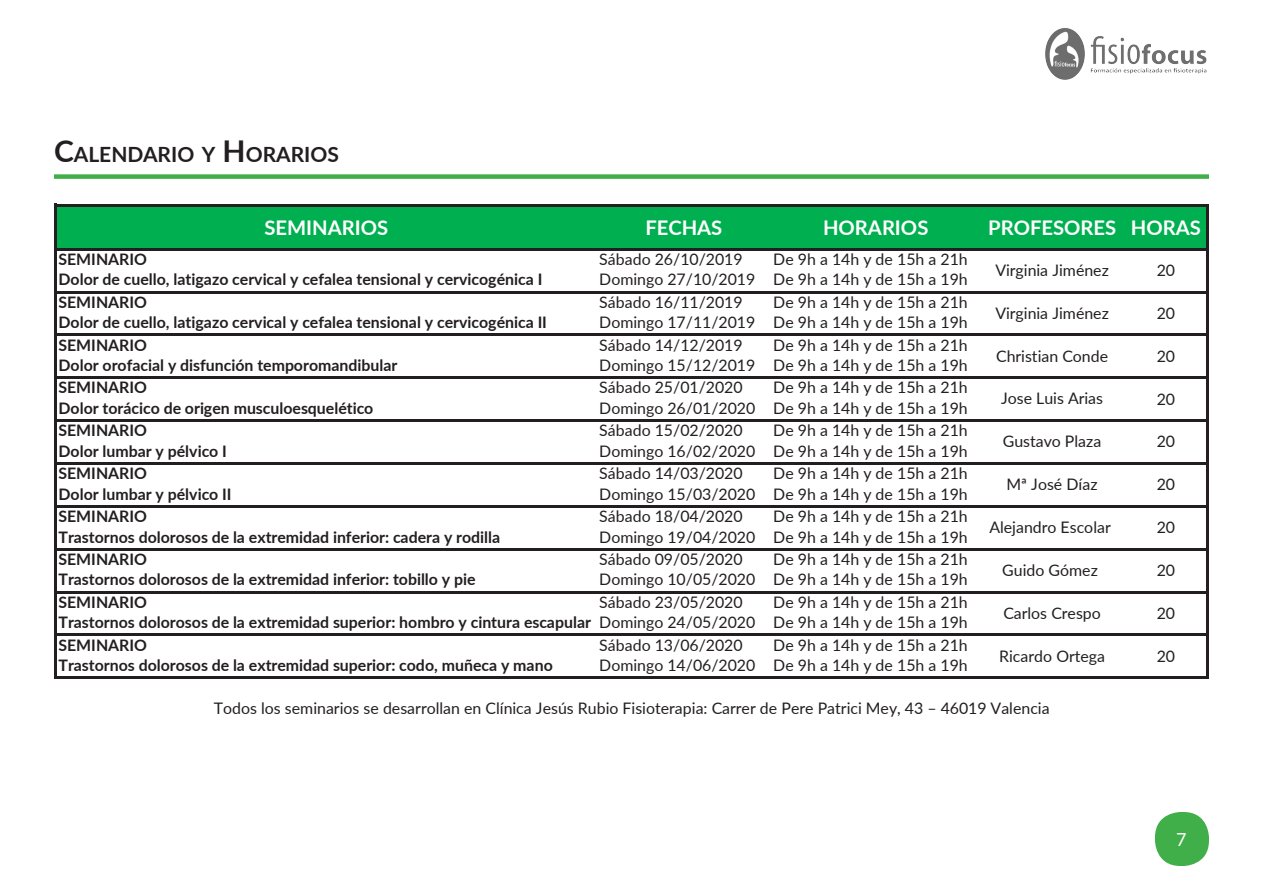
<style>
.page{position:relative;width:1263px;height:893px;background:#fff}
.page>*{position:absolute;margin:0;border:0;box-sizing:border-box;transform-origin:0 0}
.t1{font:700 21px "Lato";color:#231f20}
.t2{font:700 20.25px "Lato";color:#fff}
.t3{font:18px "Lato";color:#fff}
.t4{font:15.9px "Lato";letter-spacing:-.005em;color:#231f20}
.t5{font:700 15.9px/20.5px "Lato";color:#231f20;text-align:right}
.s1{font-size:30px}
.s2{font-weight:400}
</style>
<div class="page">
<div style="left:1155px;top:812px;width:54px;height:54px;background:#40ae49;border-radius:26px"></div>
<div style="left:54px;top:174px;width:1155px;height:5px;background:#40ae49"></div>
<img style="left:1045px;top:28px;width:162px;height:52px">
<div style="left:56px;top:206px;width:1152px;height:43px;background:#00b050"></div>
<hr style="left:54px;top:204px;width:3px;height:475px;background:#231f20">
<hr style="left:1206px;top:207px;width:3px;height:472px;background:#231f20">
<hr style="left:57px;top:204px;width:1152px;height:3px;background:#231f20">
<hr style="left:57px;top:248px;width:1152px;height:2px;background:#231f20">
<hr style="left:57px;top:291px;width:1152px;height:2px;background:#231f20">
<hr style="left:57px;top:333px;width:1152px;height:3px;background:#231f20">
<hr style="left:57px;top:376px;width:1152px;height:3px;background:#231f20">
<hr style="left:57px;top:419px;width:1152px;height:3px;background:#231f20">
<hr style="left:57px;top:462px;width:1152px;height:3px;background:#231f20">
<hr style="left:57px;top:505px;width:1152px;height:3px;background:#231f20">
<hr style="left:57px;top:548px;width:1152px;height:2px;background:#231f20">
<hr style="left:57px;top:591px;width:1152px;height:2px;background:#231f20">
<hr style="left:57px;top:633px;width:1152px;height:3px;background:#231f20">
<hr style="left:57px;top:676px;width:1152px;height:3px;background:#231f20">
<p class="t1" style="left:54px;top:139px;width:286px"><span class="s1">C</span>ALENDARIO Y <span class="s1">H</span>ORARIOS</p>
<p class="t2" style="left:264px;top:213px;width:125px">SEMINARIOS</p>
<p class="t2" style="left:645px;top:213px;width:78px">FECHAS</p>
<p class="t2" style="left:823px;top:213px;width:107px">HORARIOS</p>
<p class="t2" style="left:988px;top:213px;width:214px">PROFESORES HORAS</p>
<p class="t5" style="left:58px;top:248px;width:90px">SEMINARIO</p>
<p class="t4" style="left:599px;top:248px;width:145px">Sábado 26/10/2019</p>
<p class="t4" style="left:773px;top:248px;width:196px">De 9h a 14h y de 15h a 21h</p>
<p class="t5" style="left:58px;top:269px;width:485px">Dolor de cuello, latigazo cervical y cefalea tensional y cervicogénica I</p>
<p class="t4" style="left:599px;top:268px;width:370px">Domingo 27/10/2019 De 9h a 14h y de 15h a 19h</p>
<p class="t5" style="left:58px;top:291px;width:90px">SEMINARIO</p>
<p class="t4" style="left:599px;top:291px;width:145px">Sábado 16/11/2019</p>
<p class="t4" style="left:773px;top:291px;width:196px">De 9h a 14h y de 15h a 21h</p>
<p class="t5" style="left:58px;top:312px;width:490px">Dolor de cuello, latigazo cervical y cefalea tensional y cervicogénica II</p>
<p class="t4" style="left:599px;top:311px;width:370px">Domingo 17/11/2019 De 9h a 14h y de 15h a 19h</p>
<p class="t5" style="left:58px;top:334px;width:90px">SEMINARIO</p>
<p class="t4" style="left:599px;top:333px;width:145px">Sábado 14/12/2019</p>
<p class="t4" style="left:773px;top:333px;width:196px">De 9h a 14h y de 15h a 21h</p>
<p class="t5" style="left:58px;top:354px;width:340px">Dolor orofacial y disfunción temporomandibular</p>
<p class="t4" style="left:599px;top:354px;width:370px">Domingo 15/12/2019 De 9h a 14h y de 15h a 19h</p>
<p class="t5" style="left:58px;top:377px;width:90px">SEMINARIO</p>
<p class="t4" style="left:599px;top:376px;width:145px">Sábado 25/01/2020</p>
<p class="t4" style="left:773px;top:376px;width:196px">De 9h a 14h y de 15h a 21h</p>
<p class="t5" style="left:58px;top:397px;width:316px">Dolor torácico de origen musculoesquelético</p>
<p class="t4" style="left:599px;top:397px;width:370px">Domingo 26/01/2020 De 9h a 14h y de 15h a 19h</p>
<p class="t5" style="left:58px;top:420px;width:90px">SEMINARIO</p>
<p class="t4" style="left:599px;top:419px;width:145px">Sábado 15/02/2020</p>
<p class="t4" style="left:773px;top:419px;width:196px">De 9h a 14h y de 15h a 21h</p>
<p class="t5" style="left:58px;top:440px;width:170px">Dolor lumbar y pélvico I</p>
<p class="t4" style="left:599px;top:440px;width:370px">Domingo 16/02/2020 De 9h a 14h y de 15h a 19h</p>
<p class="t5" style="left:58px;top:462px;width:90px">SEMINARIO</p>
<p class="t4" style="left:599px;top:462px;width:145px">Sábado 14/03/2020</p>
<p class="t4" style="left:773px;top:462px;width:196px">De 9h a 14h y de 15h a 21h</p>
<p class="t5" style="left:58px;top:483px;width:175px">Dolor lumbar y pélvico II</p>
<p class="t4" style="left:599px;top:483px;width:370px">Domingo 15/03/2020 De 9h a 14h y de 15h a 19h</p>
<p class="t5" style="left:58px;top:505px;width:90px">SEMINARIO</p>
<p class="t4" style="left:599px;top:505px;width:145px">Sábado 18/04/2020</p>
<p class="t4" style="left:773px;top:505px;width:196px">De 9h a 14h y de 15h a 21h</p>
<p class="t5" style="left:58px;top:526px;width:443px">Trastornos dolorosos de la extremidad inferior: cadera y rodilla</p>
<p class="t4" style="left:599px;top:525px;width:370px">Domingo 19/04/2020 De 9h a 14h y de 15h a 19h</p>
<p class="t5" style="left:58px;top:548px;width:90px">SEMINARIO</p>
<p class="t4" style="left:599px;top:548px;width:145px">Sábado 09/05/2020</p>
<p class="t4" style="left:773px;top:548px;width:196px">De 9h a 14h y de 15h a 21h</p>
<p class="t5" style="left:58px;top:569px;width:419px">Trastornos dolorosos de la extremidad inferior: tobillo y pie</p>
<p class="t4" style="left:599px;top:568px;width:370px">Domingo 10/05/2020 De 9h a 14h y de 15h a 19h</p>
<p class="t5" style="left:58px;top:591px;width:90px">SEMINARIO</p>
<p class="t4" style="left:599px;top:591px;width:145px">Sábado 23/05/2020</p>
<p class="t5" style="left:58px;top:591px;width:911px"><span class="s2">De 9h a 14h y de 15h a 21h<br></span>Trastornos dolorosos de la extremidad superior: hombro y cintura escapular <span class="s2">Domingo 24/05/2020 De 9h a 14h y de 15h a 19h</span></p>
<p class="t5" style="left:58px;top:634px;width:90px">SEMINARIO</p>
<p class="t4" style="left:599px;top:633px;width:145px">Sábado 13/06/2020</p>
<p class="t4" style="left:773px;top:633px;width:196px">De 9h a 14h y de 15h a 21h</p>
<p class="t5" style="left:58px;top:654px;width:496px">Trastornos dolorosos de la extremidad superior: codo, muñeca y mano</p>
<p class="t4" style="left:599px;top:654px;width:370px">Domingo 14/06/2020 De 9h a 14h y de 15h a 19h</p>
<p class="t4" style="left:995px;top:259px;width:115px">Virginia Jiménez</p>
<p class="t4" style="left:995px;top:302px;width:115px">Virginia Jiménez</p>
<p class="t4" style="left:996px;top:344px;width:113px">Christian Conde</p>
<p class="t4" style="left:1001px;top:387px;width:104px">Jose Luis Arias</p>
<p class="t4" style="left:1157px;top:259px;width:20px">20</p>
<p class="t4" style="left:1157px;top:302px;width:20px">20</p>
<p class="t4" style="left:1157px;top:344px;width:20px">20</p>
<p class="t4" style="left:1157px;top:387px;width:20px">20</p>
<p class="t4" style="left:1003px;top:430px;width:100px">Gustavo Plaza</p>
<p class="t4" style="left:1157px;top:430px;width:20px">20</p>
<p class="t4" style="left:1006px;top:473px;width:92px">Mª José Díaz</p>
<p class="t4" style="left:1157px;top:473px;width:20px">20</p>
<p class="t4" style="left:989px;top:516px;width:123px">Alejandro Escolar</p>
<p class="t4" style="left:1157px;top:516px;width:20px">20</p>
<p class="t4" style="left:1002px;top:559px;width:97px">Guido Gómez</p>
<p class="t4" style="left:1003px;top:602px;width:99px">Carlos Crespo</p>
<p class="t4" style="left:1157px;top:559px;width:20px">20</p>
<p class="t4" style="left:1157px;top:602px;width:20px">20</p>
<p class="t4" style="left:999px;top:644px;width:107px">Ricardo Ortega</p>
<p class="t4" style="left:1157px;top:644px;width:20px">20</p>
<p class="t4" style="left:214px;top:697px;width:837px">Todos los seminarios se desarrollan en Clínica Jesús Rubio Fisioterapia: Carrer de Pere Patrici Mey, 43 – 46019 Valencia</p>
<p class="t3" style="left:1176px;top:827px;width:12px">7</p>
</div>
